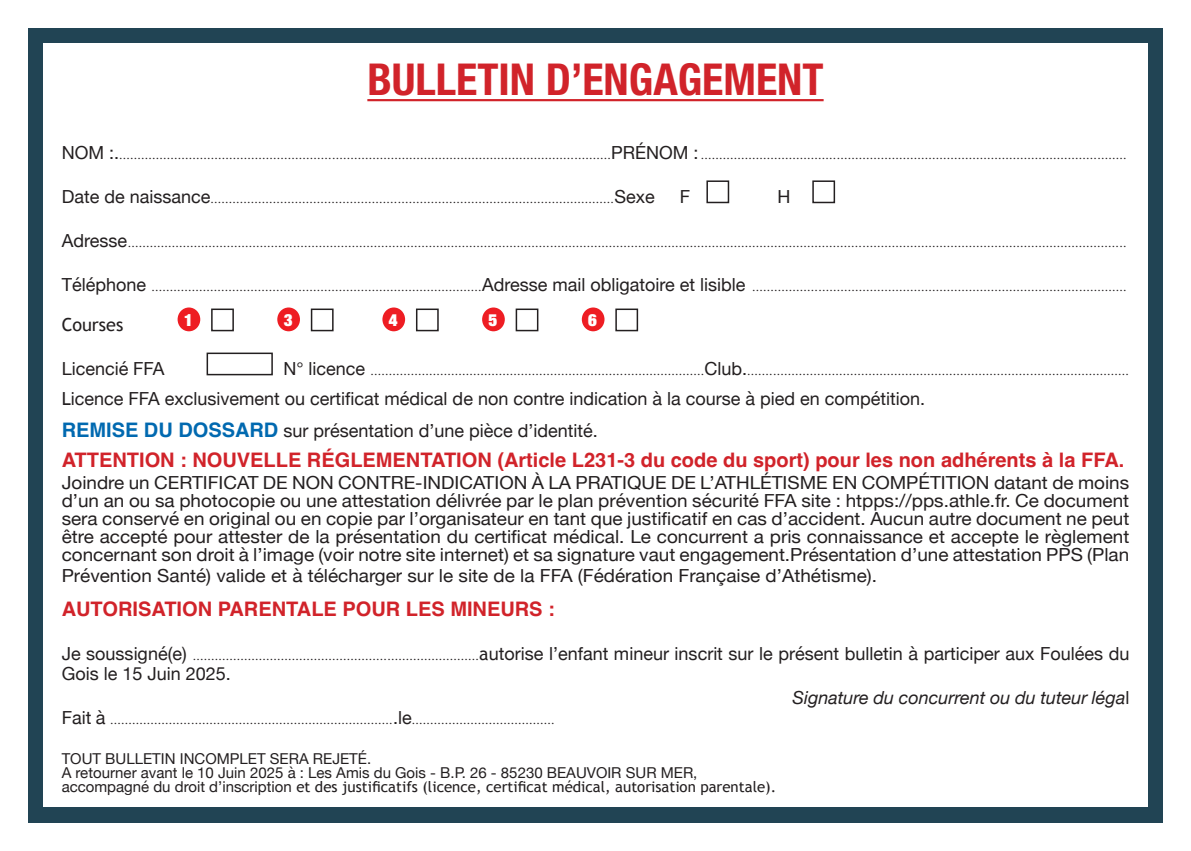
<style>
.page{position:relative;width:1191px;height:851px;background:#fff}
.page>*{position:absolute;margin:0;border:0;box-sizing:border-box;transform-origin:0 0}
.t1{font:700 condensed 44px "Helvetica Neue";color:#d1232a}
.t2{font:700 20px "Helvetica";color:#d1232a}
.t3{font:18px/18px "Helvetica Neue";color:#231f20;text-align:justify;scale:1.05 1}
.t4{font:18px/32px "Helvetica Neue";color:#231f20}
.t5{font:italic 18px "Helvetica Neue";color:#231f20}
.t6{font:18px "Trebuchet MS";color:#231f20}
.t7{font:900 expanded 16.8px "Helvetica Neue";color:#fff}
.t8{font:15px/14px "Helvetica Neue";color:#231f20}
.t9{font:15px "Trebuchet MS";color:#231f20}
.t10{font:10px "Trebuchet MS";color:#231f20}
.s1{font-family:"Helvetica Neue";font-size:18px}
.s2{font-family:"Trebuchet MS"}
.s3{font-family:"Helvetica";font-weight:700;font-size:20px;color:#0169b0}
.s4{font-family:"Trebuchet MS";font-size:10px}
.s5{font-style:normal}
.s6{font-family:"Helvetica Neue"}
</style>
<div class="page">
<div style="left:28px;top:28px;width:1134px;height:794px;background:#214454"></div>
<div style="left:43px;top:44px;width:1104px;height:762px;background:#fff"></div>
<hr style="left:367px;top:99px;width:456px;height:2px;background:#d1232a">
<div style="left:706px;top:180px;width:23px;height:23px;border:2px solid #231f20"></div>
<div style="left:812px;top:180px;width:23px;height:23px;border:2px solid #231f20"></div>
<div style="left:178px;top:307px;width:22px;height:24px;background:#ee1d23;border-radius:50%"></div>
<div style="left:211px;top:308px;width:23px;height:23px;border:2px solid #231f20"></div>
<div style="left:277px;top:307px;width:23px;height:24px;background:#ee1d23;border-radius:50%"></div>
<div style="left:311px;top:308px;width:22px;height:23px;border:2px solid #231f20"></div>
<div style="left:382px;top:307px;width:23px;height:24px;background:#ee1d23;border-radius:50%"></div>
<div style="left:416px;top:308px;width:23px;height:23px;border:2px solid #231f20"></div>
<div style="left:482px;top:307px;width:23px;height:24px;background:#ee1d23;border-radius:50%"></div>
<div style="left:515px;top:308px;width:23px;height:23px;border:2px solid #231f20"></div>
<div style="left:582px;top:307px;width:22px;height:24px;background:#ee1d23;border-radius:50%"></div>
<div style="left:615px;top:308px;width:23px;height:23px;border:2px solid #231f20"></div>
<div style="left:206px;top:352px;width:67px;height:23px;border:2px solid #231f20"></div>
<h1 class="t1" style="left:367px;top:53px;width:458px">BULLETIN D’ENGAGEMENT</h1>
<p class="t10" style="left:62px;top:150px;width:1066px"><span class="s1">NOM :.</span>......................................................................................................................................<span class="s1">PRÉNOM :</span> ....................................................................................................................</p>
<p class="t10" style="left:62px;top:194px;width:594px"><span class="s1">Date de naissance</span>..............................................................................................................<span class="s1">Sexe</span></p>
<h3 class="t4" style="left:680px;top:182px;width:12px">F</h3>
<h3 class="t4" style="left:777px;top:182px;width:14px">H</h3>
<p class="t10" style="left:62px;top:238px;width:1066px"><span class="s1">Adresse</span>................................................................................................................................................................................................................................................................................</p>
<p class="t10" style="left:62px;top:282px;width:1066px"><span class="s1">Téléphone</span> ..........................................................................................<span class="s1">Adresse mail obligatoire et lisible</span> ......................................................................................................</p>
<h3 class="t6" style="left:62px;top:314px;width:63px">Courses</h3>
<h3 class="t7" style="left:184px;top:309px;width:10px">1</h3>
<h3 class="t7" style="left:284px;top:309px;width:10px">3</h3>
<h3 class="t7" style="left:389px;top:309px;width:10px">4</h3>
<h3 class="t7" style="left:488px;top:309px;width:10px">5</h3>
<h3 class="t7" style="left:588px;top:309px;width:10px">6</h3>
<h3 class="t4" style="left:62px;top:354px;width:104px">Licencié FFA</h3>
<p class="t10" style="left:283px;top:366px;width:847px"><span class="s1">N° licence</span> ...........................................................................................<span class="s1">Club.</span>........................................................................................................</p>
<h3 class="t4" style="left:62px;top:384px;width:865px"><span class="s2">L</span>icence FFA exclusivement ou certificat médical de non contre indication à la course à pied en compétition.<br><span class="s3">REMISE DU DOSSARD</span> sur présentation d’une pièce d’identité.</h3>
<h2 class="t2" style="left:62px;top:448px;width:1064px">ATTENTION : NOUVELLE RÉGLEMENTATION (Article L231-3 du code du sport) pour les non adhérents à la FFA.</h2>
<p class="t3" style="left:62px;top:475px;width:1018px">Joindre un CERTIFICAT DE NON CONTRE-INDICATION À LA PRATIQUE DE L’ATHLÉTISME EN COMPÉTITION datant de moins d’un an ou sa photocopie ou une attestation délivrée par le plan prévention sécurité FFA site : htpps://pps.athle.fr. Ce document sera conservé en original ou en copie par l’organisateur en tant que justificatif en cas d’accident. Aucun autre document ne peut être accepté pour attester de la présentation du certificat médical. Le concurrent a pris connaissance et accepte le règlement concernant son droit à l’image (voir notre site internet) et sa signature vaut engagement.Présentation d’une attestation PPS (Plan</p>
<h3 class="t3" style="left:62px;top:567px;width:778px">Prévention Santé) valide et à télécharger sur le site de la FFA (Fédération Française d’Athétisme).</h3>
<h2 class="t2" style="left:62px;top:596px;width:495px">AUTORISATION PARENTALE POUR LES MINEURS :</h2>
<h3 class="t4" style="left:62px;top:644px;width:1069px;line-height:20px">Je soussigné(e) <span class="s4">..............................................................................</span><span class="s2">a</span>utorise l’enfant mineur inscrit sur le présent bulletin à participer aux Foulées du<br>Gois le 15 Juin 2025.</h3>
<p class="t10" style="left:62px;top:714px;width:495px"><span class="s1">Fait à</span> .............................................................................<span class="s1">.le</span>.......................................</p>
<h3 class="t5" style="left:792px;top:684px;width:338px">Signature du concurrent ou du tuteur léga<span class="s5">l</span></h3>
<h3 class="t8" style="left:62px;top:752px;width:637px">TOUT BULLETIN INCOMPLET SERA REJETÉ.<br>A retourner avant le 10 Juin 2025 à : Les Amis du Gois - B.P. 26 - 85230 BEAUVOIR SUR MER,</h3>
<h3 class="t9" style="left:62px;top:777px;width:716px"><span class="s6">accompagné du droit d’inscription</span> et des justificatifs (licence, certificat médical, autorisation parentale).</h3>
</div>
